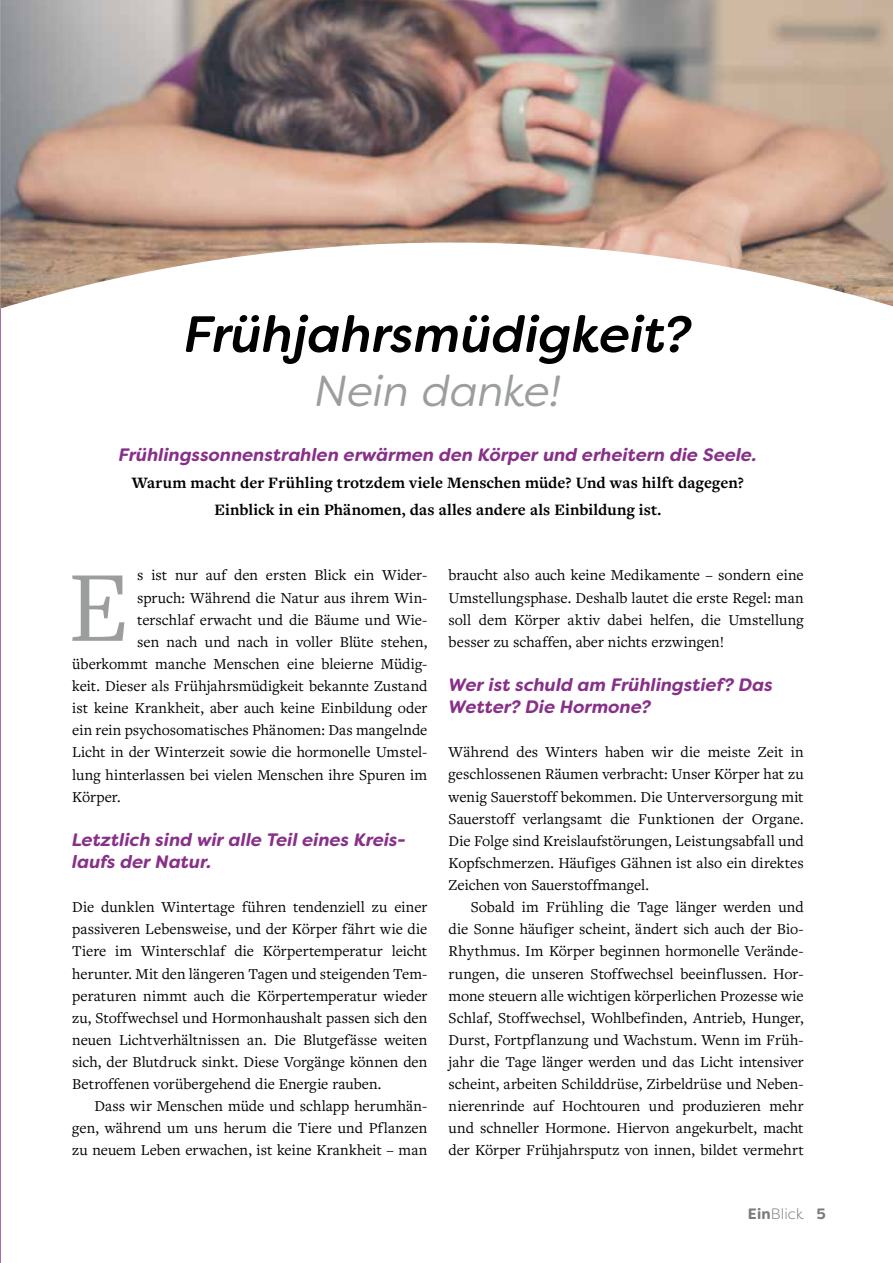
<style>
.page{position:relative;width:893px;height:1263px;background:#fff}
.page>*{position:absolute;margin:0;border:0;box-sizing:border-box;transform-origin:0 0}
.t1{font:104.4px "Freight Text Pro";color:#9c9d9d}
.t2{font:italic 500 51px "Filson Soft";color:#000}
.t3{font:italic 43.5px "Filson Soft";letter-spacing:-.01em;color:#9c9d9d}
.t4{font:italic 700 18px/22px "Filson Soft";color:#883089}
.t5{font:700 16.5px/27px "Freight Text Pro";letter-spacing:.005em;color:#000;text-align:center}
.t6{font:15.75px/22px "Freight Text Pro";color:#000;text-align:justify}
.t7{font:300 15px "Filson Soft";letter-spacing:.005em;color:#7b7b7a}
.s1{font-weight:700}
</style>
<div class="page">
<hr style="left:0;top:0;width:1px;height:1263px;background:#a86eac">
<img style="left:0;top:0;width:893px;height:309px">
<h2 class="t2" style="left:184px;top:301px;width:509px">Frühjahrsmüdigkeit?</h2>
<h3 class="t3" style="left:315px;top:363px;width:248px">Nein danke!</h3>
<p class="t4" style="left:119px;top:443px;width:640px">Frühlingssonnenstrahlen erwärmen den Körper und erheitern die Seele.</p>
<p class="t5" style="left:132px;top:468px;width:614px">Warum macht der Frühling trotzdem viele Menschen müde? Und was hilft dagegen?<br>Einblick in ein Phänomen, das alles andere als Einbildung ist.</p>
<p class="t6" style="left:137px;top:564px;width:292px">s ist nur auf den ersten Blick ein Wider-</p>
<p class="t6" style="left:137px;top:586px;width:292px">spruch: Während die Natur aus ihrem Win-</p>
<p class="t6" style="left:137px;top:608px;width:292px">terschlaf erwacht und die Bäume und Wie-</p>
<p class="t6" style="left:137px;top:630px;width:292px">sen nach und nach in voller Blüte stehen,</p>
<p class="t6" style="left:72px;top:652px;width:357px">überkommt manche Menschen eine bleierne Müdig-</p>
<p class="t6" style="left:72px;top:674px;width:357px">keit. Dieser als Frühjahrsmüdigkeit bekannte Zustand</p>
<p class="t6" style="left:72px;top:696px;width:357px">ist keine Krankheit, aber auch keine Einbildung oder</p>
<p class="t6" style="left:72px;top:719px;width:357px">ein rein psychosomatisches Phänomen: Das mangelnde</p>
<p class="t6" style="left:72px;top:741px;width:357px">Licht in der Winterzeit sowie die hormonelle Umstel-</p>
<p class="t6" style="left:72px;top:763px;width:357px">lung hinterlassen bei vielen Menschen ihre Spuren im</p>
<p class="t6" style="left:72px;top:785px;width:50px">Körper.</p>
<p class="t4" style="left:72px;top:828px;width:335px">Letztlich sind wir alle Teil eines Kreis&shy;laufs der Natur.</p>
<p class="t6" style="left:72px;top:895px;width:357px">Die dunklen Wintertage führen tendenziell zu einer passiveren Lebensweise, und der Körper fährt wie die Tiere im Winterschlaf die Körpertemperatur leicht herunter. Mit den längeren Tagen und steigenden Tem&shy;peraturen nimmt auch die Körpertemperatur wieder zu, Stoffwechsel und Hormonhaushalt passen sich den neuen Lichtverhältnissen an. Die Blutgefässe weiten sich, der Blutdruck sinkt. Diese Vorgänge können den Betroffenen vorübergehend die Energie rauben.</p>
<p class="t6" style="left:72px;top:1094px;width:357px;text-indent:22px">Dass wir Menschen müde und schlapp herumhän&shy;gen, während um uns herum die Tiere und Pflanzen zu neuem Leben erwachen, ist keine Krankheit – man</p>
<h1 class="t1" style="left:68px;top:538px;width:62px">E</h1>
<p class="t6" style="left:449px;top:564px;width:357px">braucht also auch keine Medikamente – sondern eine Umstellungsphase. Deshalb lautet die erste Regel: man soll dem Körper aktiv dabei helfen, die Umstellung besser zu schaffen, aber nichts erzwingen!</p>
<p class="t4" style="left:449px;top:674px;width:326px">Wer ist schuld am Frühlingstief? Das<br>Wetter? Die Hormone?</p>
<p class="t6" style="left:449px;top:741px;width:357px">Während des Winters haben wir die meiste Zeit in geschlossenen Räumen verbracht: Unser Körper hat zu wenig Sauerstoff bekommen. Die Unterversorgung mit Sauerstoff verlangsamt die Funktionen der Organe.<br>Die Folge sind Kreislaufstörungen, Leistungsabfall und Kopfschmerzen. Häufiges Gähnen ist also ein direktes Zeichen von Sauerstoffmangel.</p>
<p class="t6" style="left:449px;top:895px;width:357px;text-indent:22px">Sobald im Frühling die Tage länger werden und die Sonne häufiger scheint, ändert sich auch der Bio-Rhythmus. Im Körper beginnen hormonelle Verände&shy;rungen, die unseren Stoffwechsel beeinflussen. Hor&shy;mone steuern alle wichtigen körperlichen Prozesse wie Schlaf, Stoffwechsel, Wohlbefinden, Antrieb, Hunger, Durst, Fortpflanzung und Wachstum. Wenn im Früh&shy;jahr die Tage länger werden und das Licht intensiver scheint, arbeiten Schilddrüse, Zirbeldrüse und Neben&shy;nierenrinde auf Hochtouren und produzieren mehr und schneller Hormone. Hiervon angekurbelt, macht der Körper Frühjahrsputz von innen, bildet vermehrt</p>
<p class="t7" style="left:748px;top:1204px;width:79px"><span class="s1">Ein</span>Blick <span class="s1">5</span></p>
</div>
